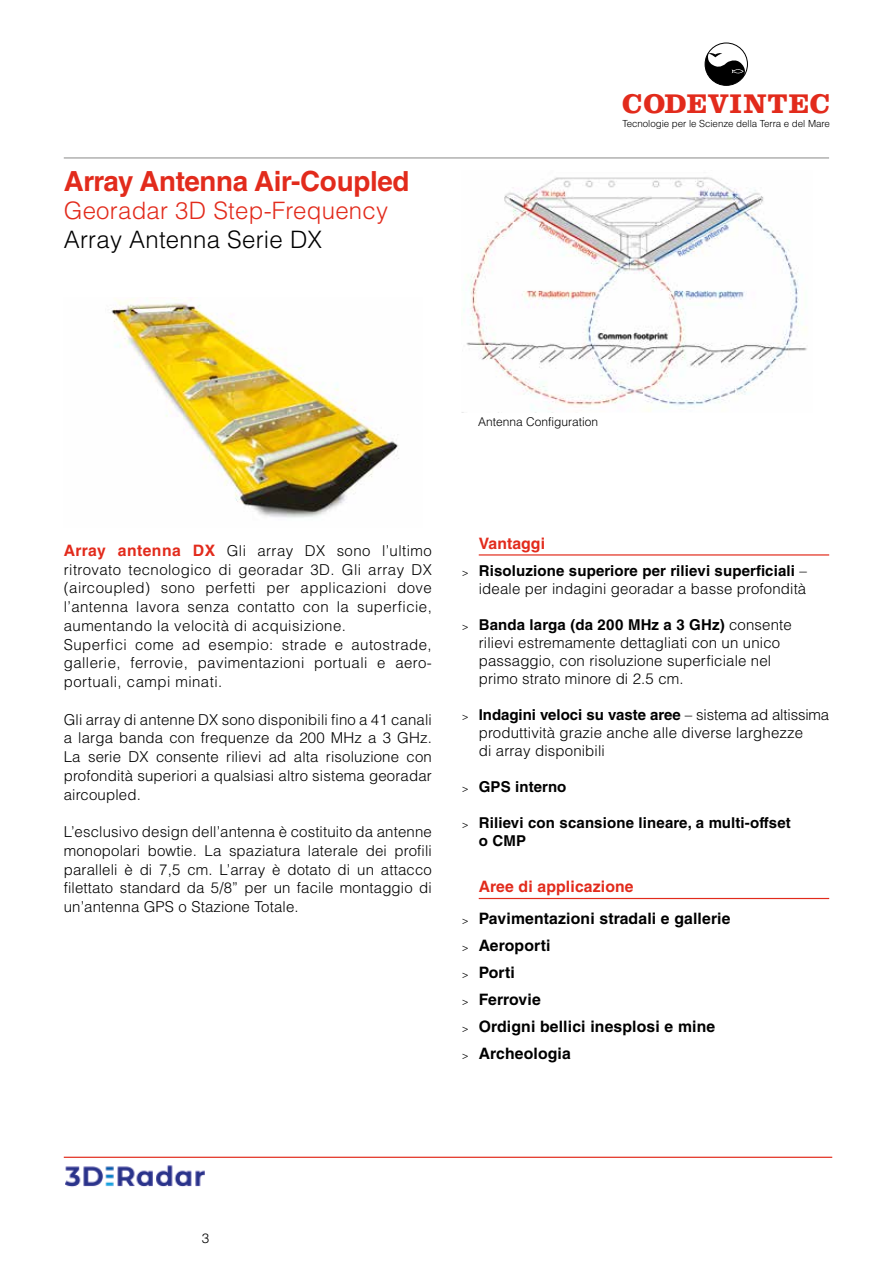
<style>
.page{position:relative;width:893px;height:1263px;background:#fff}
.page>*{position:absolute;margin:0;border:0;box-sizing:border-box;transform-origin:0 0}
.t1{font:700 28.05px "Clarendon LT Std";letter-spacing:.03em;color:#e22b1c}
.t2{font:700 27.75px "Helvetica LT Std";letter-spacing:-.01em;color:#e22b1c}
.t3{font:300 24px "Helvetica LT Std";letter-spacing:.01em;color:#e22b1c}
.t4{font:300 24px "Helvetica LT Std";letter-spacing:.01em;color:#000}
.t5{font:700 15.75px/27px "Helvetica LT Std";letter-spacing:.01em;color:#000}
.t6{font:700 15.75px "Helvetica LT Std";letter-spacing:.01em;color:#e22b1c}
.t7{font:300 15px/18.8px "Helvetica LT Std";letter-spacing:.03em;color:#000;text-align:justify}
.t8{font:300 15px/18px "Helvetica LT Std";letter-spacing:.01em;color:#000}
.t9{font:700 15px/18px "Helvetica LT Std";letter-spacing:.01em;color:#000;text-align:right}
.t10{font:300 13.5px "Helvetica LT Std";color:#000}
.t11{font:300 12px "Helvetica LT Std";color:#000}
.t12{font:300 9.75px "Helvetica LT Std";letter-spacing:-.005em;color:#000}
.s1{font-weight:700;font-size:15.75px;color:#e22b1c}
.s2{font-weight:300;font-size:10.5px}
.s3{font-weight:300}
.s4{font-size:10.5px}
.s5{font-weight:700}
.s6{color:#e22b1c}
</style>
<div class="page">
<img style="left:66px;top:1165px;width:139px;height:22px">
<hr style="left:64px;top:157px;width:765px;height:2px;background:#9d9d9c">
<hr style="left:64px;top:1157px;width:768px;height:1px;background:#e22b1c">
<svg style="left:705px;top:43px;width:42px;height:42px"></svg>
<div style="left:705px;top:43px;width:43px;height:43px;border:1px solid #000;border-radius:50%"></div>
<hr style="left:479px;top:554px;width:350px;height:1px;background:#e22b1c">
<hr style="left:479px;top:898px;width:350px;height:1px;background:#e22b1c">
<img style="left:463px;top:177px;width:344px;height:234px">
<img style="left:111px;top:299px;width:288px;height:219px">
<h2 class="t2" style="left:64px;top:164px;width:347px">Array Antenna Air-Coupled</h2>
<h3 class="t3" style="left:64px;top:196px;width:326px">Georadar 3D Step-Frequency</h3>
<h3 class="t4" style="left:64px;top:224px;width:260px">Array Antenna Serie DX</h3>
<h1 class="t1" style="left:622px;top:87px;width:209px">CODEVINTEC</h1>
<p class="t12" style="left:622px;top:117px;width:209px">Tecnologie per le Scienze della Terra e del Mare</p>
<p class="t11" style="left:478px;top:414px;width:122px">Antenna Configuration</p>
<p class="t7" style="left:64px;top:541px;width:370px;text-align:left"><span class="s1">Array antenna DX</span> Gli array DX sono l’ultimo ritrovato tecnologico di georadar 3D. Gli array DX (aircoupled) sono perfetti per applicazioni dove l’antenna lavora senza contatto con la superficie, aumentando la velocità di acquisizione.<br>Superfici come ad esempio: strade e autostrade, gallerie, ferrovie, pavimentazioni portuali e aero&shy;portuali, campi minati.</p>
<p class="t7" style="left:64px;top:710px;width:370px">Gli array di antenne DX sono disponibili fino a 41 canali a larga banda con frequenze da 200 MHz a 3 GHz.<br>La serie DX consente rilievi ad alta risoluzione con profondità superiori a qualsiasi altro sistema georadar aircoupled.</p>
<p class="t7" style="left:64px;top:822px;width:370px">L’esclusivo design dell’antenna è costituito da antenne monopolari bowtie. La spaziatura laterale dei profili paralleli è di 7,5 cm. L’array è dotato di un attacco filettato standard da 5/8” per un facile montaggio di un’antenna GPS o Stazione Totale.</p>
<p class="t6" style="left:479px;top:534px;width:68px">Vantaggi</p>
<p class="t9" style="left:462px;top:561px;width:347px"><span class="s2">&gt;</span> Risoluzione superiore per rilievi superficiali <span class="s3">– ideale per indagini georadar a basse profondità</span></p>
<p class="t8" style="left:479px;top:615px;width:315px;text-indent:-17px"><span class="s4">&gt;</span> <span class="s5">Banda larga (da 200 MHz a 3 GHz)</span> consente rilievi estremamente dettagliati con un unico passaggio, con risoluzione superficiale nel primo strato minore di 2.5 cm.</p>
<p class="t8" style="left:479px;top:705px;width:352px;text-indent:-17px"><span class="s4">&gt;</span> <span class="s5">Indagini veloci su vaste aree</span> – sistema ad altissima produttività grazie anche alle diverse larghezze<br>di array disponibili</p>
<p class="t9" style="left:462px;top:777px;width:106px"><span class="s2">&gt;</span> GPS interno</p>
<p class="t9" style="left:479px;top:813px;width:314px;text-align:left;text-indent:-17px"><span class="s2">&gt;</span> Rilievi con scansione lineare, a multi-offset o CMP</p>
<p class="t5" style="left:462px;top:871px;width:270px;line-height:31.5px;text-indent:17px"><span class="s6">Aree di applicazione<br></span><span class="s2">&gt;</span> Pavimentazioni stradali e gallerie</p>
<p class="t5" style="left:462px;top:931px;width:255px"><span class="s2">&gt;</span> Aeroporti<br><span class="s2">&gt;</span> Porti<br><span class="s2">&gt;</span> Ferrovie<br><span class="s2">&gt;</span> Ordigni bellici inesplosi e mine <span class="s2">&gt;</span> Archeologia</p>
<p class="t10" style="left:202px;top:1230px;width:9px">3</p>
</div>
